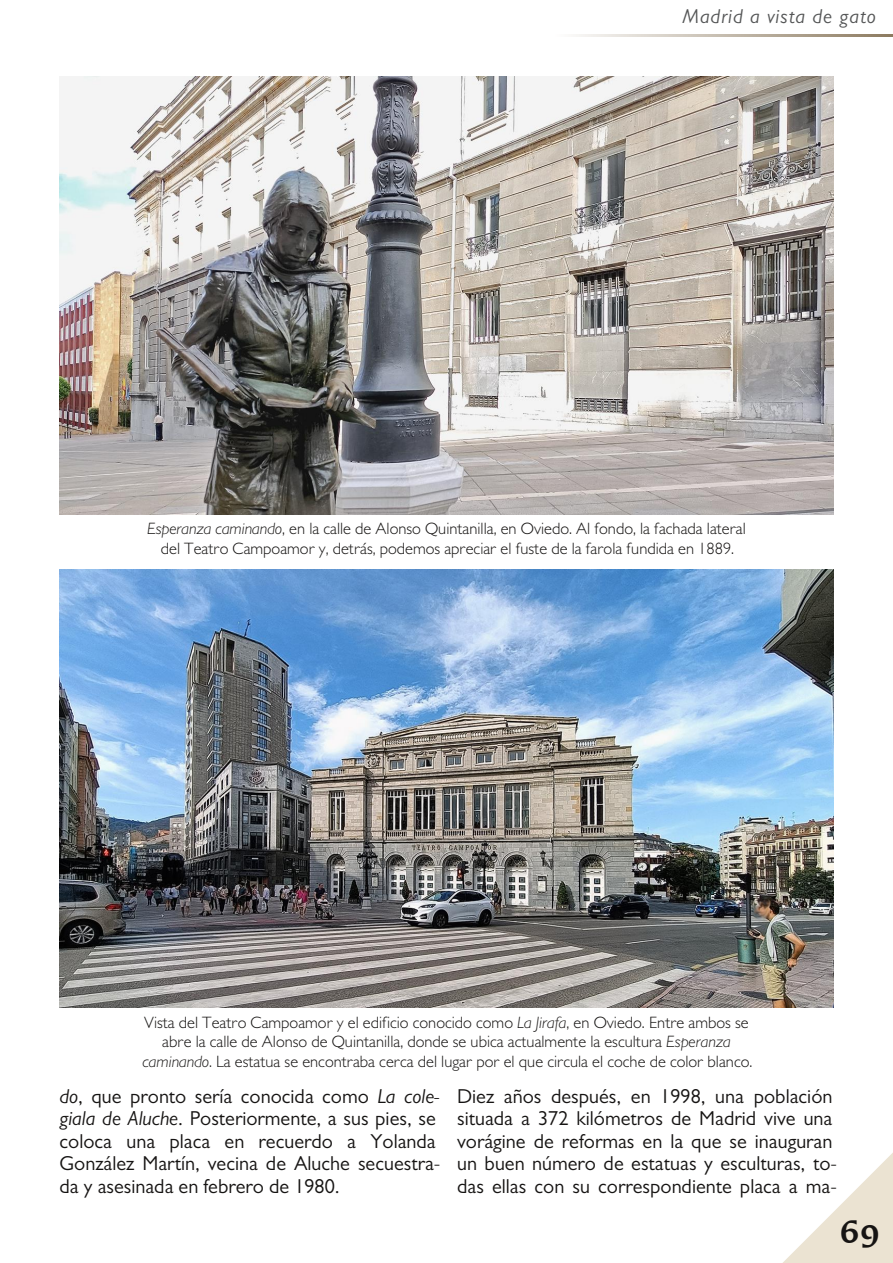
<style>
.page{position:relative;width:893px;height:1263px;background:#fff}
.page>*{position:absolute;margin:0;border:0;box-sizing:border-box;transform-origin:0 0}
.t1{font:600 33px "Carter Sans W01";color:#161413}
.t2{font:20.25px/22.5px "Gill Sans";color:#161413}
.t3{font:italic 20.25px "Gill Sans";letter-spacing:.05em;color:#545556}
.t4{font:300 16.5px/19.5px "Gill Sans";color:#161413;text-align:center}
.s1{font-style:italic}
</style>
<div class="page">
<svg style="left:783px;top:1153px;width:110px;height:110px"></svg>
<svg style="left:576px;top:34px;width:317px;height:2px"></svg>
<img style="left:60px;top:77px;width:773px;height:437px">
<img style="left:60px;top:570px;width:773px;height:438px">
<p class="t3" style="left:682px;top:4px;width:195px">Madrid a vista de gato</p>
<p class="t4" style="left:147px;top:519px;width:600px"><span class="s1">Esperanza caminando</span>, en la calle de Alonso Quintanilla, en Oviedo. Al fondo, la fachada lateral del Teatro Campoamor y, detrás, podemos apreciar el fuste de la farola fundida en 1889.</p>
<p class="t4" style="left:143px;top:1012px;width:611px">Vista del Teatro Campoamor y el edificio conocido como <span class="s1">La Jirafa</span>, en Oviedo. Entre ambos se abre la calle de Alonso de Quintanilla, donde se ubica actualmente la escultura <span class="s1">Esperanza caminando</span>. La estatua se encontraba cerca del lugar por el que circula el coche de color blanco.</p>
<p class="t2" style="left:60px;top:1084px;width:382px"><span class="s1">do</span>, que pronto sería conocida como <span class="s1">La cole&shy;giala de Aluche</span>. Posteriormente, a sus pies, se coloca una placa en recuerdo a Yolanda González Martín, vecina de Aluche secuestra&shy;da y asesinada en febrero de 1980.</p>
<p class="t2" style="left:457px;top:1084px;width:381px">Diez años después, en 1998, una población situada a 372 kilómetros de Madrid vive una vorágine de reformas en la que se inauguran un buen número de estatuas y esculturas, to&shy;das ellas con su correspondiente placa a ma-</p>
<h1 class="t1" style="left:840px;top:1210px;width:42px">69</h1>
</div>
